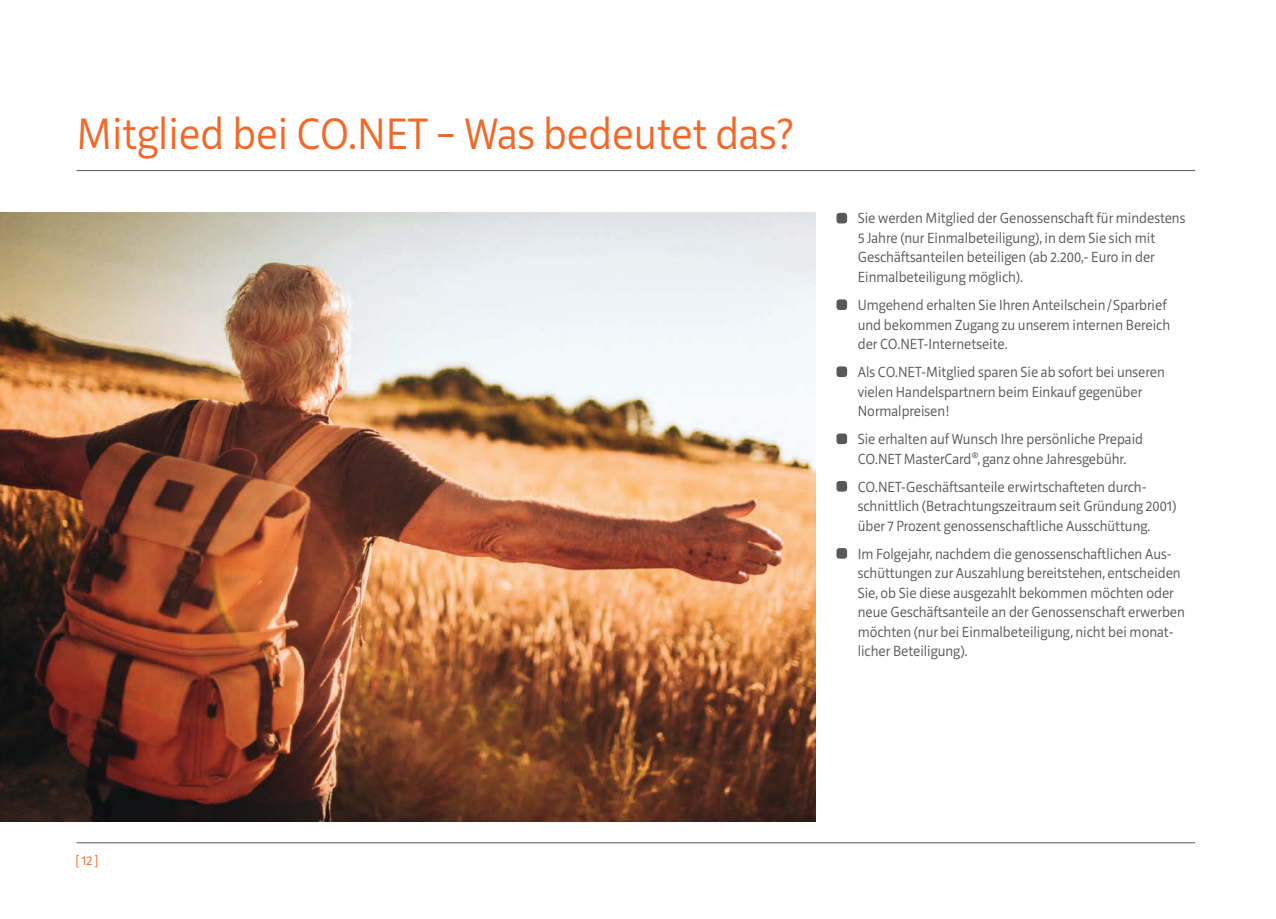
<style>
.page{position:relative;width:1276px;height:919px;background:#fff}
.page>*{position:absolute;margin:0;border:0;box-sizing:border-box;transform-origin:0 0}
.t1{font:300 45px "Riga";color:#f26828}
.t2{font:300 15px/19.5px "Riga";color:#57585a}
.t3{font:300 13.5px "Riga";color:#f26828}
</style>
<div class="page">
<hr style="left:77px;top:842px;width:1118px;height:1px;background:#57585a">
<hr style="left:77px;top:170px;width:1118px;height:1px;background:#57585a">
<img style="left:0;top:213px;width:815px;height:608px">
<div style="left:836px;top:213px;width:11px;height:10px;background:#57585a;border-radius:3px"></div>
<div style="left:836px;top:299px;width:11px;height:11px;background:#57585a;border-radius:3px"></div>
<div style="left:836px;top:366px;width:11px;height:11px;background:#57585a;border-radius:3px"></div>
<div style="left:836px;top:433px;width:11px;height:11px;background:#57585a;border-radius:3px"></div>
<div style="left:836px;top:481px;width:11px;height:10px;background:#57585a;border-radius:3px"></div>
<div style="left:836px;top:548px;width:11px;height:10px;background:#57585a;border-radius:3px"></div>
<h1 class="t1" style="left:77px;top:110px;width:719px">Mitglied bei CO.NET – Was bedeutet das?</h1>
<p class="t2" style="left:857px;top:209px;width:329px">Sie werden Mitglied der Genossenschaft für mindestens 5 Jahre (nur Einmalbeteiligung), in dem Sie sich mit Geschäftsanteilen beteiligen (ab 2.200,- Euro in der Einmalbeteiligung möglich).</p>
<p class="t2" style="left:857px;top:296px;width:314px">Umgehend erhalten Sie Ihren Anteilschein/Sparbrief und bekommen Zugang zu unserem internen Bereich der CO.NET-Internetseite.</p>
<p class="t2" style="left:857px;top:363px;width:308px">Als CO.NET-Mitglied sparen Sie ab sofort bei unseren vielen Handelspartnern beim Einkauf gegenüber<br>Normalpreisen!</p>
<p class="t2" style="left:857px;top:430px;width:287px">Sie erhalten auf Wunsch Ihre persönliche Prepaid<br>CO.NET MasterCard®, ganz ohne Jahresgebühr.</p>
<p class="t2" style="left:857px;top:477px;width:320px">CO.NET-Geschäftsanteile erwirtschafteten durch&shy;schnittlich (Betrachtungszeitraum seit Gründung 2001) über 7 Prozent genossenschaftliche Ausschüttung.</p>
<p class="t2" style="left:857px;top:544px;width:329px">Im Folgejahr, nachdem die genossenschaftlichen Aus&shy;schüttungen zur Auszahlung bereitstehen, entscheiden Sie, ob Sie diese ausgezahlt bekommen möchten oder neue Geschäftsanteile an der Genossenschaft erwerben möchten (nur bei Einmalbeteiligung, nicht bei monat&shy;licher Beteiligung).</p>
<p class="t3" style="left:75px;top:853px;width:24px">[ 12 ]</p>
</div>
